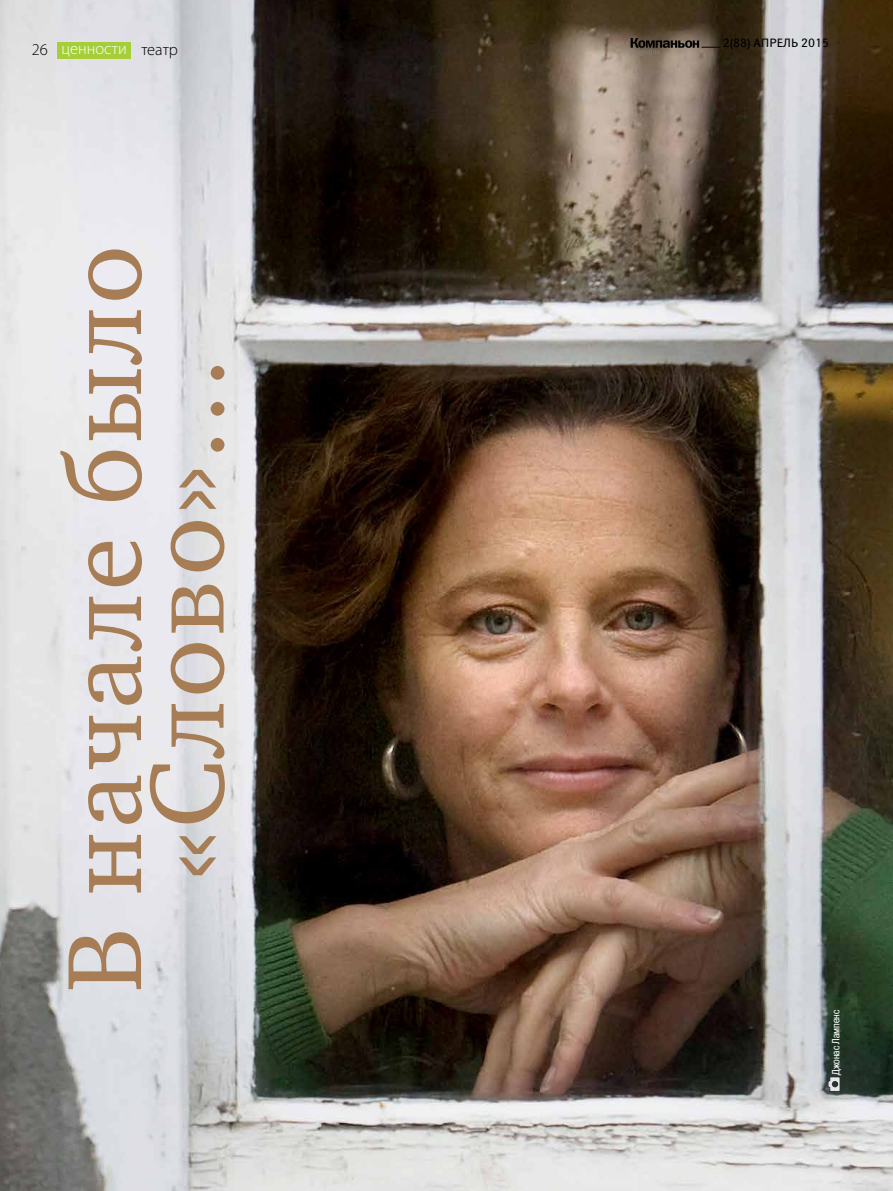
<style>
.page{position:relative;width:893px;height:1191px;background:#fff}
.page>*{position:absolute;margin:0;border:0;box-sizing:border-box;transform-origin:0 0}
.t1{font:108px/82.5px "Charter ITC";letter-spacing:.03em;color:#a67d54;text-align:center}
.t2{font:300 16.5px "Myriad Pro";color:#fff}
.t3{font:300 16.5px "Myriad Pro";color:#000}
.t4{font:12px "Yanus";color:#000}
.t5{font:10.5px "Pragmatica Cond C";color:#fff}
.s1{color:#000}
</style>
<div class="page">
<img style="left:0;top:0;width:893px;height:1191px">
<svg style="left:631px;top:38px;width:89px;height:18px;background:#63574b"></svg>
<div style="left:57px;top:42px;width:74px;height:17px;background:#a6ce39"></div>
<svg style="left:828px;top:1077px;width:12px;height:14px"></svg>
<p class="t3" style="left:32px;top:40px;width:18px">26</p>
<p class="t2" style="left:62px;top:39px;width:118px">ценности <span class="s1">театр</span></p>
<p class="t1" style="left:63px;top:992px;width:748px;rotate:-90deg">В начале было «Слово»…</p>
<p class="t4" style="left:723px;top:36px;width:108px">2(88) АПРЕЛЬ 2015</p>
<p class="t5" style="left:830px;top:1074px;width:66px;rotate:-90deg">Джонас Лампенс</p>
</div>
